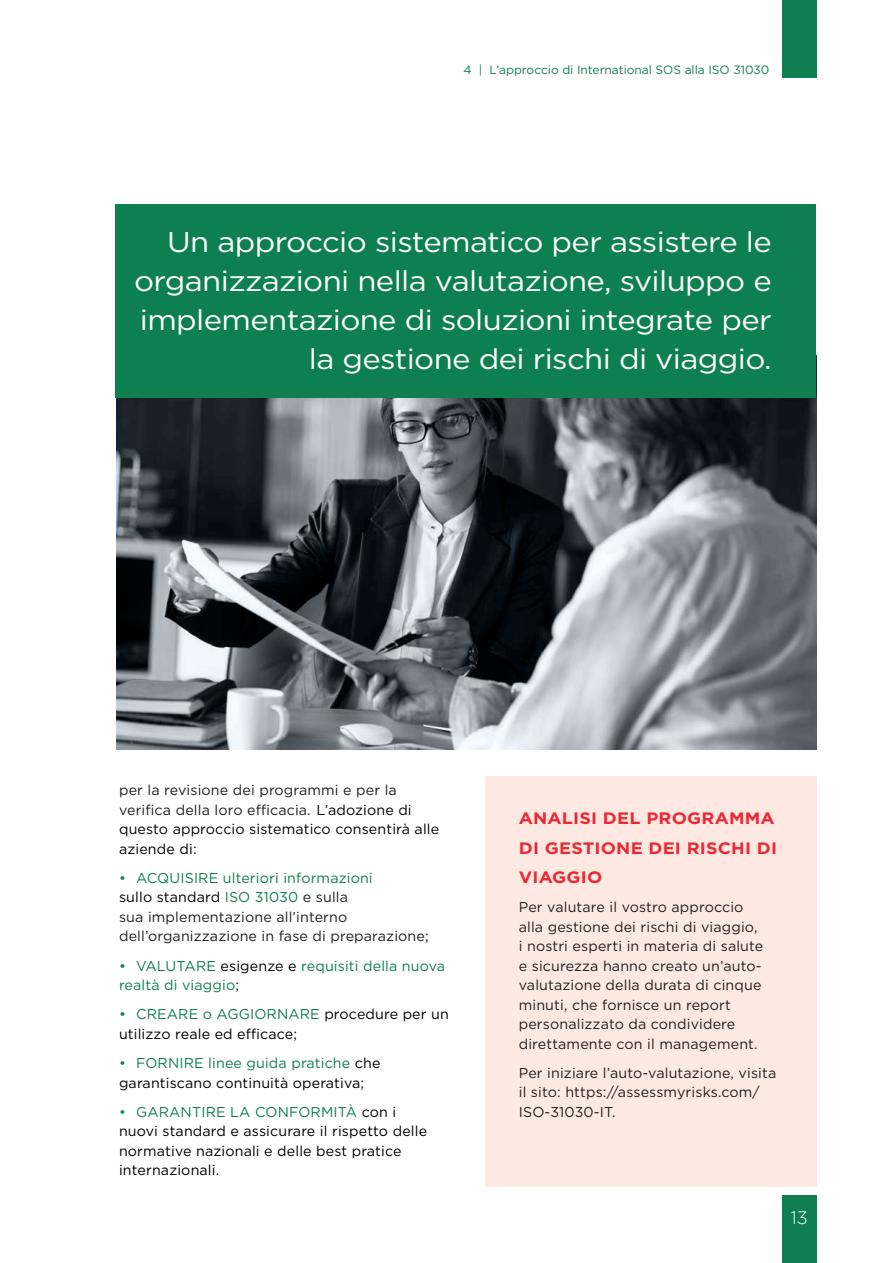
<style>
.page{position:relative;width:893px;height:1263px;background:#fff}
.page>*{position:absolute;margin:0;border:0;box-sizing:border-box;transform-origin:0 0}
.Graph_paragraph_-_10{font:28.5px/39px "Gotham";letter-spacing:-.02em;color:#fff;text-align:right;scale:1.09 1}
.t1{font:300 18px "Gotham";color:#fff}
.t2{font:700 16.5px/29.2px "Gotham";letter-spacing:.01em;color:#ed2836;scale:1.09 1}
.t3{font:14.25px/19.5px "Gotham";letter-spacing:.01em;color:#231f20}
.t4{font:14.25px/19.5px "Gotham";letter-spacing:.01em;color:#000}
.t5{font:14.25px/19.5px "Gotham";letter-spacing:.01em;color:#0f7f4f}
.t6{font:12px "Gotham";color:#0f7f4f}
.s1{color:#231f20}
.s2{color:#0f7f4f}
.s3{color:#000}
</style>
<div class="page">
<div style="left:782px;top:0;width:34px;height:78px;background:#0f7f4f"></div>
<div style="left:782px;top:1195px;width:34px;height:68px;background:#0f7f4f"></div>
<div style="left:485px;top:776px;width:331px;height:410px;background:#fde9e1"></div>
<svg style="left:119px;top:398px;width:697px;height:350px;background:#646a6f"></svg>
<div style="left:116px;top:204px;width:677px;height:194px;background:#0d804f"></div>
<div style="left:782px;top:204px;width:34px;height:194px;background:#0f7f4f"></div>
<p class="t6" style="left:463px;top:62px;width:307px">4 | L’approccio di International SOS alla ISO 31030</p>
<p class="Graph_paragraph_-_10" style="left:134px;top:222px;width:586px">Un approccio sistematico per assistere le organizzazioni nella valutazione, sviluppo e implementazione di soluzioni integrate per la gestione dei rischi di viaggio.</p>
<p class="t4" style="left:119px;top:780px;width:322px"><span class="s1">per la revisione dei programmi e per la verifica della loro efficacia.</span> L’adozione di questo approccio sistematico consentirà alle aziende di:</p>
<p class="t3" style="left:119px;top:868px;width:311px"><span class="s2">• ACQUISIRE ulteriori informazioni<br></span><span class="s3">sullo standard</span> <span class="s2">ISO 31030</span> e sulla<br>sua implementazione all’interno dell’organizzazione in fase di preparazione<span class="s3">;</span></p>
<p class="t5" style="left:119px;top:955px;width:328px">• VALUTARE <span class="s3">esigenze e</span> requisiti della nuova realtà di viaggio<span class="s3">;</span></p>
<p class="t4" style="left:119px;top:1004px;width:331px"><span class="s2">• CREARE o AGGIORNARE</span> procedure per un utilizzo reale ed efficace;</p>
<p class="t4" style="left:119px;top:1053px;width:263px"><span class="s2">• FORNIRE linee guida pratiche</span> che garantiscano continuità operativa;</p>
<p class="t4" style="left:119px;top:1102px;width:310px"><span class="s2">• GARANTIRE LA CONFORMITÀ</span> con i nuovi standard e assicurare il rispetto delle normative nazionali e delle best pratice internazionali.</p>
<p class="t2" style="left:519px;top:804px;width:239px">ANALISI DEL PROGRAMMA<br>DI GESTIONE DEI RISCHI DI<br>VIAGGIO</p>
<p class="t3" style="left:519px;top:897px;width:246px">Per valutare il vostro approccio alla gestione dei rischi di viaggio, i nostri esperti in materia di salute e sicurezza hanno creato un’auto&shy;valutazione della durata di cinque minuti, che fornisce un report personalizzato da condividere direttamente con il management.</p>
<p class="t3" style="left:519px;top:1063px;width:259px">Per iniziare l’auto-valutazione, visita il sito: https://assessmyrisks.com/<br>ISO-31030-IT.</p>
<p class="t1" style="left:791px;top:1208px;width:19px">13</p>
</div>
